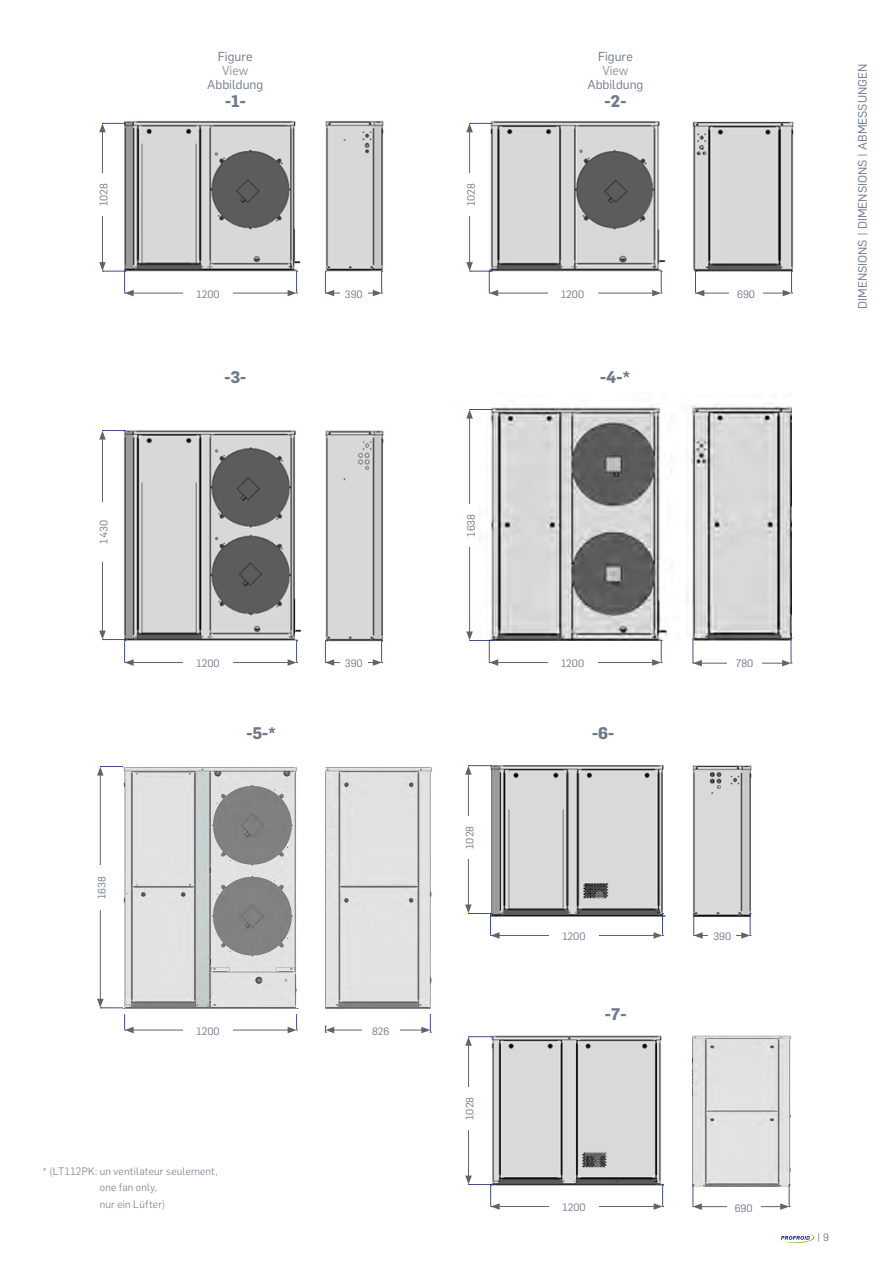
<style>
.page{position:relative;width:893px;height:1263px;background:#fff}
.page>*{position:absolute;margin:0;border:0;box-sizing:border-box;transform-origin:0 0}
.t1{font:700 16.5px "Flama";color:#6e798a}
.t2{font:12.75px "Flama";color:#6e798a}
.t3{font:12.75px "Flama";color:#9095a2}
.t4{font:12px "Flama";color:#6e798a}
.t5{font:10.5px "Flama";color:#6e798a}
.t6{font:300 10.5px/16.5px "Flama";letter-spacing:.015em;color:#6e798a;text-align:center}
</style>
<div class="page">
<img style="left:124px;top:121px;width:260px;height:176px">
<hr style="left:102px;top:130px;width:1px;height:135px;background:#626463">
<svg style="left:99px;top:123px;width:26px;height:9px"></svg>
<div style="left:97px;top:174px;width:12px;height:42px;background:#fff"></div>
<hr style="left:131px;top:293px;width:159px;height:1px;background:#626463">
<svg style="left:99px;top:262px;width:35px;height:34px"></svg>
<svg style="left:288px;top:271px;width:10px;height:25px"></svg>
<div style="left:183px;top:287px;width:50px;height:12px;background:#fff"></div>
<hr style="left:332px;top:293px;width:43px;height:1px;background:#626463">
<svg style="left:325px;top:271px;width:9px;height:25px"></svg>
<svg style="left:373px;top:271px;width:10px;height:25px"></svg>
<div style="left:340px;top:287px;width:28px;height:12px;background:#fff"></div>
<img style="left:466px;top:121px;width:200px;height:176px">
<hr style="left:469px;top:130px;width:1px;height:135px;background:#626463">
<svg style="left:466px;top:123px;width:26px;height:9px"></svg>
<div style="left:464px;top:174px;width:12px;height:42px;background:#fff"></div>
<hr style="left:496px;top:293px;width:159px;height:1px;background:#626463">
<svg style="left:466px;top:262px;width:32px;height:34px"></svg>
<svg style="left:652px;top:271px;width:10px;height:25px"></svg>
<div style="left:548px;top:287px;width:49px;height:12px;background:#fff"></div>
<img style="left:692px;top:121px;width:102px;height:176px">
<hr style="left:702px;top:293px;width:83px;height:1px;background:#626463">
<svg style="left:695px;top:271px;width:9px;height:25px"></svg>
<svg style="left:783px;top:271px;width:10px;height:25px"></svg>
<div style="left:729px;top:287px;width:34px;height:12px;background:#fff"></div>
<img style="left:124px;top:430px;width:260px;height:236px">
<img style="left:470px;top:403px;width:321px;height:238px">
<hr style="left:102px;top:437px;width:1px;height:196px;background:#626463">
<svg style="left:99px;top:430px;width:26px;height:10px"></svg>
<div style="left:97px;top:502px;width:12px;height:60px;background:#fff"></div>
<hr style="left:332px;top:662px;width:43px;height:1px;background:#626463">
<svg style="left:325px;top:640px;width:9px;height:26px"></svg>
<svg style="left:373px;top:640px;width:10px;height:26px"></svg>
<div style="left:340px;top:656px;width:28px;height:12px;background:#fff"></div>
<hr style="left:131px;top:662px;width:159px;height:1px;background:#626463">
<svg style="left:99px;top:630px;width:35px;height:36px"></svg>
<svg style="left:288px;top:640px;width:10px;height:26px"></svg>
<div style="left:183px;top:656px;width:50px;height:12px;background:#fff"></div>
<hr style="left:699px;top:663px;width:85px;height:1px;background:#626463">
<svg style="left:693px;top:638px;width:9px;height:28px"></svg>
<svg style="left:782px;top:638px;width:10px;height:28px"></svg>
<div style="left:727px;top:656px;width:35px;height:12px;background:#fff"></div>
<hr style="left:496px;top:662px;width:159px;height:1px;background:#626463">
<svg style="left:652px;top:640px;width:10px;height:26px"></svg>
<div style="left:548px;top:656px;width:49px;height:12px;background:#fff"></div>
<hr style="left:469px;top:416px;width:1px;height:218px;background:#626463">
<svg style="left:466px;top:409px;width:26px;height:10px"></svg>
<svg style="left:466px;top:631px;width:32px;height:35px"></svg>
<div style="left:464px;top:504px;width:12px;height:42px;background:#fff"></div>
<hr style="left:332px;top:1030px;width:92px;height:1px;background:#626463">
<svg style="left:325px;top:1026px;width:9px;height:7px"></svg>
<svg style="left:421px;top:1014px;width:10px;height:19px"></svg>
<div style="left:362px;top:1024px;width:37px;height:12px;background:#fff"></div>
<hr style="left:131px;top:1030px;width:159px;height:1px;background:#626463">
<svg style="left:288px;top:1014px;width:10px;height:19px"></svg>
<div style="left:183px;top:1024px;width:50px;height:12px;background:#fff"></div>
<hr style="left:100px;top:773px;width:1px;height:228px;background:#626463">
<svg style="left:97px;top:766px;width:26px;height:9px"></svg>
<svg style="left:97px;top:999px;width:37px;height:34px"></svg>
<div style="left:94px;top:865px;width:12px;height:45px;background:#fff"></div>
<img style="left:491px;top:765px;width:175px;height:152px">
<img style="left:692px;top:765px;width:60px;height:152px">
<hr style="left:468px;top:772px;width:1px;height:135px;background:#626463">
<svg style="left:465px;top:765px;width:26px;height:10px"></svg>
<div style="left:462px;top:816px;width:12px;height:42px;background:#fff"></div>
<hr style="left:497px;top:935px;width:159px;height:1px;background:#626463">
<svg style="left:465px;top:904px;width:35px;height:35px"></svg>
<svg style="left:653px;top:913px;width:10px;height:26px"></svg>
<div style="left:549px;top:929px;width:50px;height:12px;background:#fff"></div>
<hr style="left:700px;top:935px;width:44px;height:1px;background:#626463">
<svg style="left:693px;top:913px;width:10px;height:26px"></svg>
<svg style="left:741px;top:913px;width:10px;height:26px"></svg>
<div style="left:708px;top:929px;width:28px;height:12px;background:#fff"></div>
<img style="left:490px;top:1035px;width:173px;height:150px">
<hr style="left:468px;top:1043px;width:1px;height:135px;background:#626463">
<svg style="left:465px;top:1036px;width:26px;height:10px"></svg>
<div style="left:463px;top:1087px;width:12px;height:42px;background:#fff"></div>
<hr style="left:497px;top:1206px;width:159px;height:1px;background:#626463">
<svg style="left:465px;top:1175px;width:35px;height:35px"></svg>
<svg style="left:654px;top:1184px;width:10px;height:26px"></svg>
<div style="left:549px;top:1200px;width:50px;height:12px;background:#fff"></div>
<img style="left:693px;top:1035px;width:98px;height:151px">
<hr style="left:699px;top:1206px;width:84px;height:1px;background:#626463">
<svg style="left:693px;top:1184px;width:9px;height:26px"></svg>
<svg style="left:780px;top:1184px;width:10px;height:26px"></svg>
<div style="left:727px;top:1200px;width:34px;height:12px;background:#fff"></div>
<img style="left:123px;top:767px;width:176px;height:246px">
<img style="left:325px;top:767px;width:107px;height:242px">
<svg style="left:779px;top:1234px;width:36px;height:10px"></svg>
<p class="t5" style="left:97px;top:206px;width:24px;rotate:-90deg">1028</p>
<p class="t5" style="left:97px;top:543px;width:25px;rotate:-90deg">1430</p>
<p class="t5" style="left:94px;top:899px;width:24px;rotate:-90deg">1638</p>
<p class="t2" style="left:218px;top:47px;width:36px">Figure</p>
<p class="t3" style="left:222px;top:62px;width:28px">View</p>
<p class="t2" style="left:207px;top:76px;width:57px">Abbildung</p>
<h1 class="t1" style="left:225px;top:89px;width:22px">-1-</h1>
<p class="t5" style="left:196px;top:287px;width:25px">1200</p>
<p class="t5" style="left:345px;top:287px;width:19px">390</p>
<p class="t5" style="left:464px;top:206px;width:24px;rotate:-90deg">1028</p>
<p class="t2" style="left:598px;top:47px;width:36px">Figure</p>
<p class="t3" style="left:602px;top:62px;width:28px">View</p>
<p class="t2" style="left:587px;top:76px;width:57px">Abbildung</p>
<h1 class="t1" style="left:605px;top:89px;width:23px">-2-</h1>
<p class="t5" style="left:561px;top:287px;width:25px">1200</p>
<p class="t5" style="left:737px;top:287px;width:19px">690</p>
<h1 class="t1" style="left:224px;top:365px;width:23px">-3-</h1>
<h1 class="t1" style="left:600px;top:365px;width:31px">-4-*</h1>
<p class="t5" style="left:464px;top:537px;width:24px;rotate:-90deg">1638</p>
<p class="t5" style="left:196px;top:656px;width:25px">1200</p>
<p class="t5" style="left:345px;top:656px;width:19px">390</p>
<p class="t5" style="left:561px;top:656px;width:25px">1200</p>
<p class="t5" style="left:736px;top:656px;width:19px">780</p>
<h1 class="t1" style="left:246px;top:721px;width:31px">-5-*</h1>
<p class="t5" style="left:196px;top:1024px;width:25px">1200</p>
<p class="t5" style="left:372px;top:1024px;width:19px">826</p>
<p class="t5" style="left:462px;top:849px;width:24px;rotate:-90deg">1028</p>
<p class="t5" style="left:463px;top:1120px;width:24px;rotate:-90deg">1028</p>
<h1 class="t1" style="left:592px;top:721px;width:23px">-6-</h1>
<p class="t5" style="left:562px;top:929px;width:25px">1200</p>
<p class="t5" style="left:713px;top:929px;width:19px">390</p>
<h1 class="t1" style="left:605px;top:1002px;width:23px">-7-</h1>
<p class="t6" style="left:43px;top:1162px;width:177px">* (LT112PK: un ventilateur seulement, one fan only,<br>nur ein Lüfter)</p>
<p class="t5" style="left:562px;top:1200px;width:25px">1200</p>
<p class="t5" style="left:735px;top:1200px;width:19px">690</p>
<p class="t4" style="left:854px;top:309px;width:246px;rotate:-90deg">DIMENSIONS | DIMENSIONS | ABMESSUNGEN</p>
<p class="t5" style="left:817px;top:1230px;width:14px">| 9</p>
</div>
